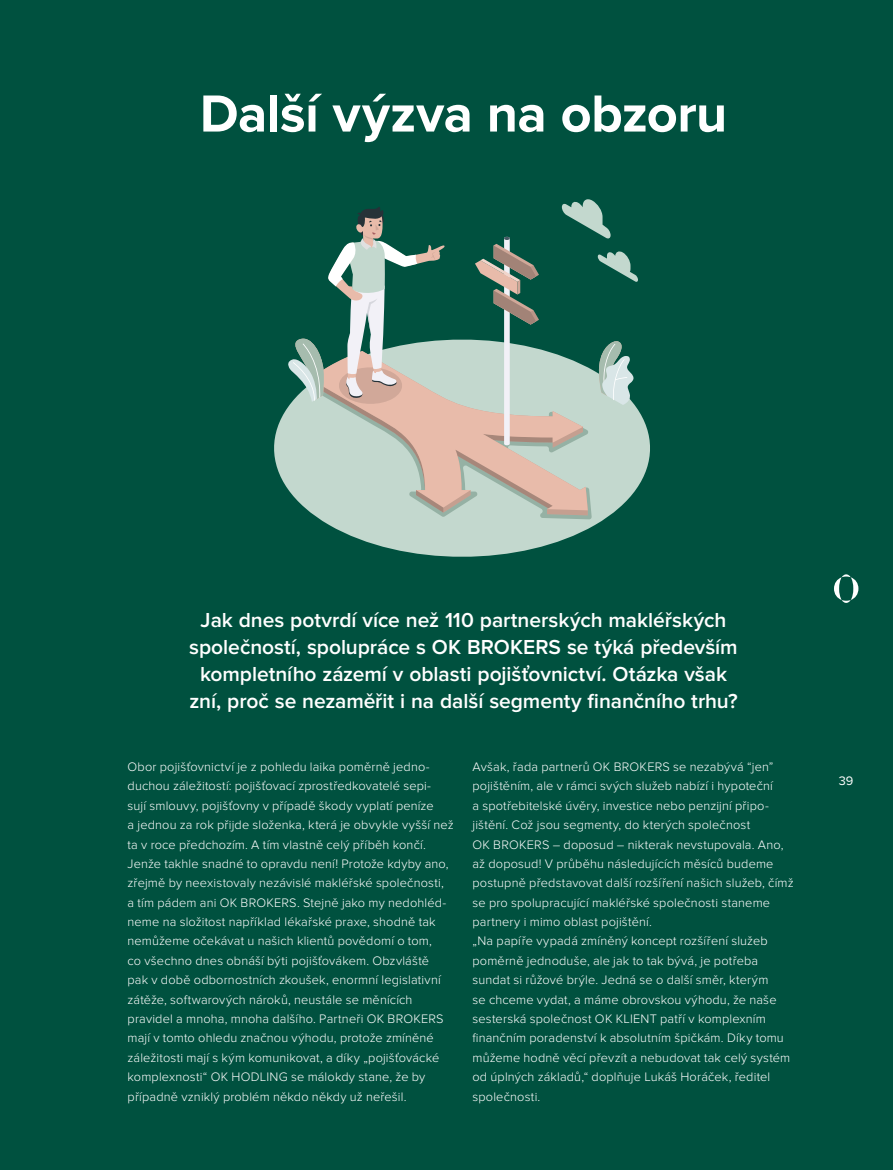
<style>
.page{position:relative;width:893px;height:1170px;background:#fff}
.page>*{position:absolute;margin:0;border:0;box-sizing:border-box;transform-origin:0 0}
.t1{font:700 54px "Proxima Nova";letter-spacing:-.01em;color:#fff}
.t2{font:600 21px/27px "Proxima Nova";letter-spacing:-.005em;color:#fff;text-align:center}
.t3{font:300 12.75px/19.4px "Proxima Nova";letter-spacing:.01em;color:#fff}
.t4{font:12.75px "Proxima Nova";color:#fff}
</style>
<div class="page">
<div style="left:0;top:0;width:893px;height:1169px;background:#00513f"></div>
<svg style="left:274px;top:339px;width:376px;height:218px;fill:#c3d8ce"></svg>
<svg style="left:307px;top:354px;width:285px;height:165px;fill:#c3d8ce"></svg>
<svg style="left:598px;top:251px;width:40px;height:31px"></svg>
<svg style="left:562px;top:199px;width:49px;height:40px"></svg>
<svg style="left:310px;top:510px;width:278px;height:5px"></svg>
<svg style="left:445px;top:351px;width:143px;height:159px;fill:#c3d8ce"></svg>
<svg style="left:455px;top:236px;width:98px;height:272px"></svg>
<svg style="left:287px;top:207px;width:158px;height:305px"></svg>
<svg style="left:598px;top:340px;width:36px;height:65px"></svg>
<svg style="left:834px;top:574px;width:24px;height:29px"></svg>
<h1 class="t1" style="left:200px;top:82px;width:529px">Další výzva na obzoru</h1>
<h2 class="t2" style="left:189px;top:606px;width:550px">Jak dnes potvrdí více než 110 partnerských makléřských společností, spolupráce s OK BROKERS se týká především kompletního zázemí v oblasti pojišťovnictví. Otázka však zní, proč se nezaměřit i na další segmenty finančního trhu?</h2>
<p class="t3" style="left:128px;top:757px;width:328px">Obor pojišťovnictví je z pohledu laika poměrně jedno&shy;duchou záležitostí: pojišťovací zprostředkovatelé sepi-<br>sují smlouvy, pojišťovny v případě škody vyplatí peníze<br>a jednou za rok přijde složenka, která je obvykle vyšší než ta v roce předchozím. A tím vlastně celý příběh končí.<br>Jenže takhle snadné to opravdu není! Protože kdyby ano, zřejmě by neexistovaly nezávislé makléřské společnosti,<br>a tím pádem ani OK BROKERS. Stejně jako my nedohléd&shy;neme na složitost například lékařské praxe, shodně tak nemůžeme očekávat u našich klientů povědomí o tom,<br>co všechno dnes obnáší býti pojišťovákem. Obzvláště<br>pak v době odbornostních zkoušek, enormní legislativní zátěže, softwarových nároků, neustále se měnících pravidel a mnoha, mnoha dalšího. Partneři OK BROKERS mají v tomto ohledu značnou výhodu, protože zmíněné záležitosti mají s kým komunikovat, a díky „pojišťovácké komplexnosti“ OK HODLING se málokdy stane, že by případně vzniklý problém někdo někdy už neřešil.</p>
<p class="t3" style="left:472px;top:757px;width:323px">Avšak, řada partnerů OK BROKERS se nezabývá “jen” pojištěním, ale v rámci svých služeb nabízí i hypoteční<br>a spotřebitelské úvěry, investice nebo penzijní připo&shy;jištění. Což jsou segmenty, do kterých společnost<br>OK BROKERS – doposud – nikterak nevstupovala. Ano, až doposud! V průběhu následujících měsíců budeme postupně představovat další rozšíření našich služeb, čímž se pro spolupracující makléřské společnosti staneme partnery i mimo oblast pojištění.<br>„Na papíře vypadá zmíněný koncept rozšíření služeb poměrně jednoduše, ale jak to tak bývá, je potřeba sundat si růžové brýle. Jedná se o další směr, kterým<br>se chceme vydat, a máme obrovskou výhodu, že naše sesterská společnost OK KLIENT patří v komplexním finančním poradenství k absolutním špičkám. Díky tomu můžeme hodně věcí převzít a nebudovat tak celý systém od úplných základů,“ doplňuje Lukáš Horáček, ředitel společnosti.</p>
<p class="t4" style="left:839px;top:773px;width:16px">39</p>
</div>
